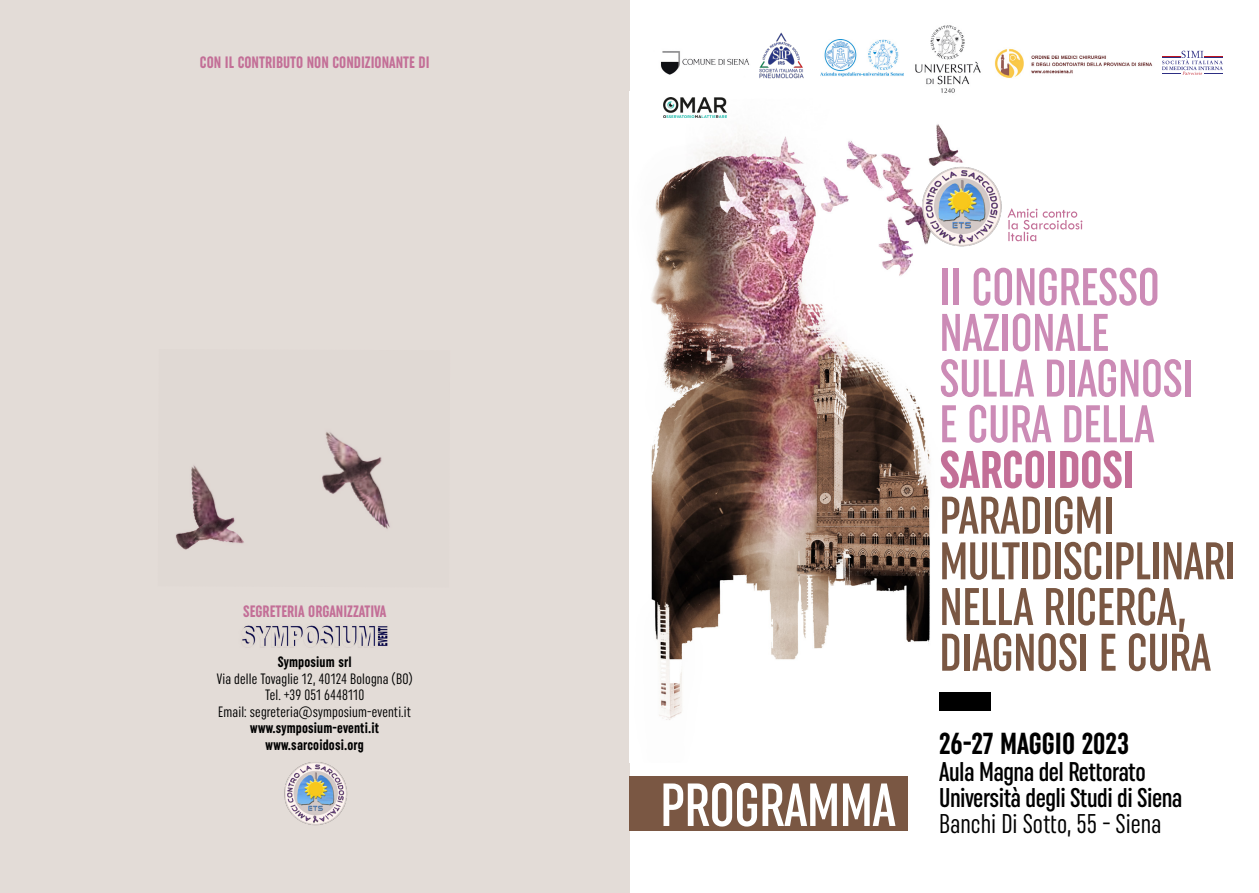
<style>
.page{position:relative;width:1259px;height:893px;background:#fff}
.page>*{position:absolute;margin:0;border:0;box-sizing:border-box;transform-origin:0 0}
.t1{font:500 extra-condensed 60.75px "Uniform";letter-spacing:-.01em;color:#fff}
.t2{font:500 extra-condensed 52.8px/45.8px "Uniform";letter-spacing:-.01em;color:#7a5743}
.t3{font:500 extra-condensed 52.8px/45.8px "Uniform";letter-spacing:-.01em;color:#cc8bb6}
.t4{font:700 extra-condensed 52.8px "Uniform";letter-spacing:-.01em;color:#c36f97}
.t5{font:700 extra-condensed 30.3px "Uniform";color:#000}
.t6{font:500 extra-condensed 27px/26.2px "Uniform";letter-spacing:-.02em;color:#000}
.t7{font:extra-condensed 27px "Uniform";color:#000}
.t8{font:700 extra-condensed 16.5px "Uniform";color:#c36f97}
.t9{font:extra-condensed 15px/16.5px "Uniform";letter-spacing:.01em;color:#000;text-align:center}
.t10{font:700 extra-condensed 15px/16.5px "Uniform";letter-spacing:.01em;color:#000;text-align:center}
</style>
<div class="page">
<div style="left:0;top:0;width:629px;height:893px;background:#e3dcd7"></div>
<img style="left:651px;top:100px;width:385px;height:620px">
<div style="left:981px;top:81px;width:85px;height:79px;background:#fff;border-radius:50%"></div>
<div style="left:939px;top:692px;width:52px;height:19px;background:#000"></div>
<svg style="left:1007px;top:208px;width:75px;height:33px"></svg>
<img style="left:918px;top:163px;width:84px;height:86px">
<div style="left:629px;top:776px;width:278px;height:55px;background:#7a5743"></div>
<img style="left:660px;top:51px;width:90px;height:24px">
<img style="left:994px;top:48px;width:159px;height:30px">
<svg style="left:1162px;top:51px;width:60px;height:24px"></svg>
<img style="left:759px;top:32px;width:45px;height:47px">
<img style="left:915px;top:25px;width:66px;height:68px">
<img style="left:663px;top:97px;width:63px;height:20px">
<img style="left:284px;top:762px;width:63px;height:64px">
<img style="left:242px;top:625px;width:146px;height:23px">
<img style="left:175px;top:432px;width:215px;height:118px">
<img style="left:821px;top:40px;width:82px;height:37px">
<p class="t8" style="left:200px;top:53px;width:231px">CON IL CONTRIBUTO NON CONDIZIONANTE DI</p>
<p class="t8" style="left:243px;top:601px;width:145px">SEGRETERIA ORGANIZZATIVA</p>
<p class="t10" style="left:278px;top:654px;width:75px">Symposium srl</p>
<p class="t9" style="left:217px;top:670px;width:197px">Via delle Tovaglie 12, 40124 Bologna (BO)<br>Tel. +39 051 6448110<br>Email: segreteria@symposium-eventi.it</p>
<p class="t10" style="left:250px;top:720px;width:130px">www.symposium-eventi.it www.sarcoidosi.org</p>
<h1 class="t1" style="left:660px;top:769px;width:237px">PROGRAMMA</h1>
<h2 class="t3" style="left:939px;top:263px;width:256px">II CONGRESSO<br>NAZIONALE<br>SULLA DIAGNOSI<br>E CURA DELLA</h2>
<h2 class="t4" style="left:939px;top:439px;width:197px">SARCOIDOSI</h2>
<h2 class="t2" style="left:939px;top:492px;width:298px">PARADIGMI<br>MULTIDISCIPLINARI<br>NELLA RICERCA,<br>DIAGNOSI E CURA</h2>
<h3 class="t5" style="left:939px;top:726px;width:191px">26-27 MAGGIO 2023</h3>
<h3 class="t6" style="left:939px;top:758px;width:245px">Aula Magna del Rettorato<br>Università degli Studi di Siena</h3>
<h3 class="t7" style="left:939px;top:808px;width:224px">Banchi Di Sotto, 55 - Siena</h3>
</div>
